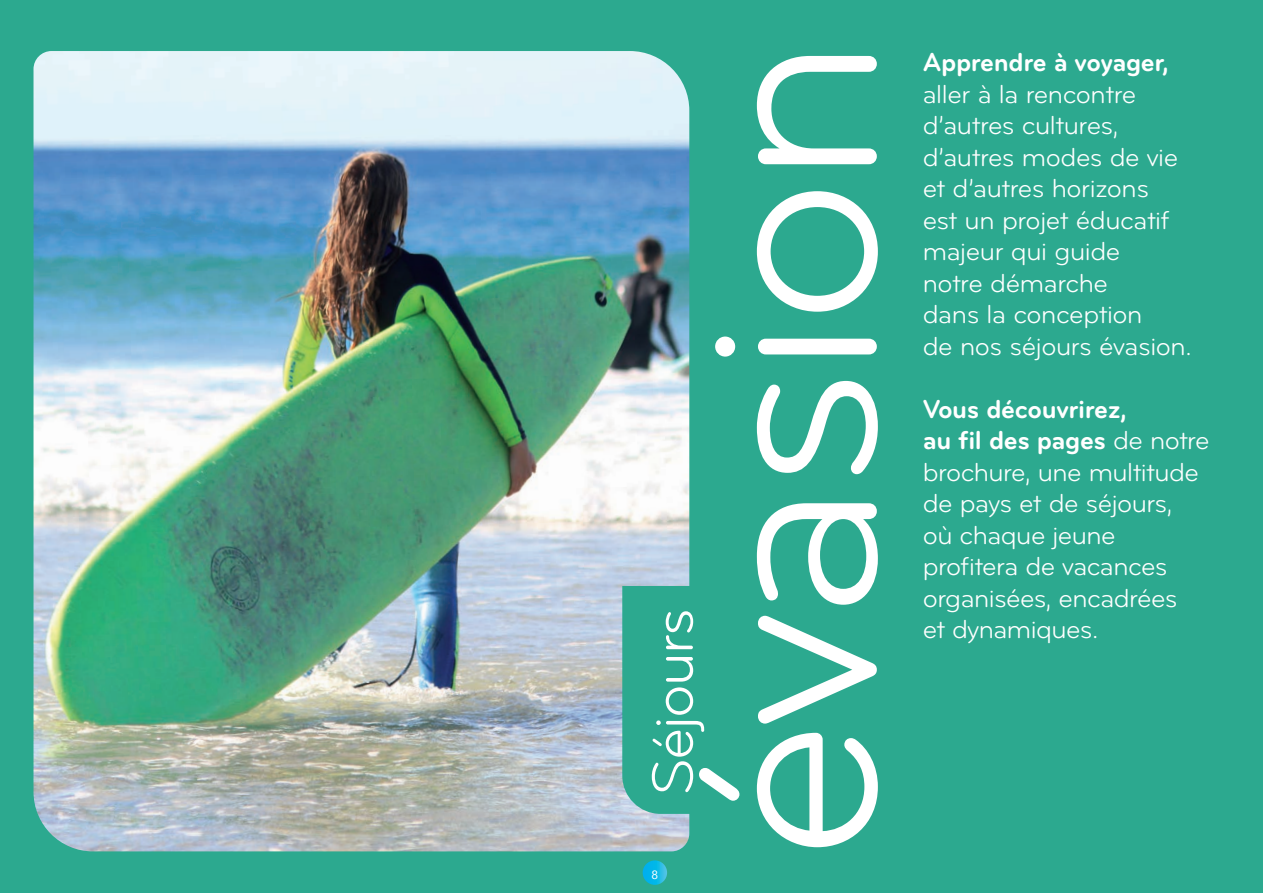
<style>
.page{position:relative;width:1263px;height:893px;background:#2ca98f}
.page>*{position:absolute;margin:0;border:0;box-sizing:border-box;transform-origin:0 0}
.t1{font:264.15px "Bryant";letter-spacing:-.03em;color:#fff}
.t2{font:60px "Bryant";letter-spacing:-.03em;color:#fff}
.t3{font:27px/31.5px "Bryant";letter-spacing:-.02em;color:#fff}
.t4{font:12px "Avenir";color:#fff}
.s1{font-weight:700}
</style>
<div class="page">
<img style="left:34px;top:51px;width:655px;height:800px">
<svg style="left:622px;top:586px;width:67px;height:228px"></svg>
<svg style="left:643px;top:860px;width:24px;height:25px"></svg>
<p class="t1" style="left:630px;top:861px;width:826px;rotate:-90deg">évasion</p>
<p class="t2" style="left:637px;top:796px;width:189px;rotate:-90deg">Séjours</p>
<p class="t4" style="left:651px;top:865px;width:8px">8</p>
<p class="t3" style="left:923px;top:47px;width:270px"><span class="s1">Apprendre à voyager, </span>aller à la rencontre d’autres cultures, d’autres modes de vie et d’autres horizons<br>est un projet éducatif majeur qui guide<br>notre démarche<br>dans la conception<br>de nos séjours évasion.</p>
<p class="t3" style="left:923px;top:393px;width:288px"><span class="s1">Vous découvrirez,<br>au fil des pages</span> de notre brochure, une multitude de pays et de séjours,<br>où chaque jeune profitera de vacances organisées, encadrées</p>
<p class="t3" style="left:923px;top:614px;width:177px">et dynamiques.</p>
</div>
